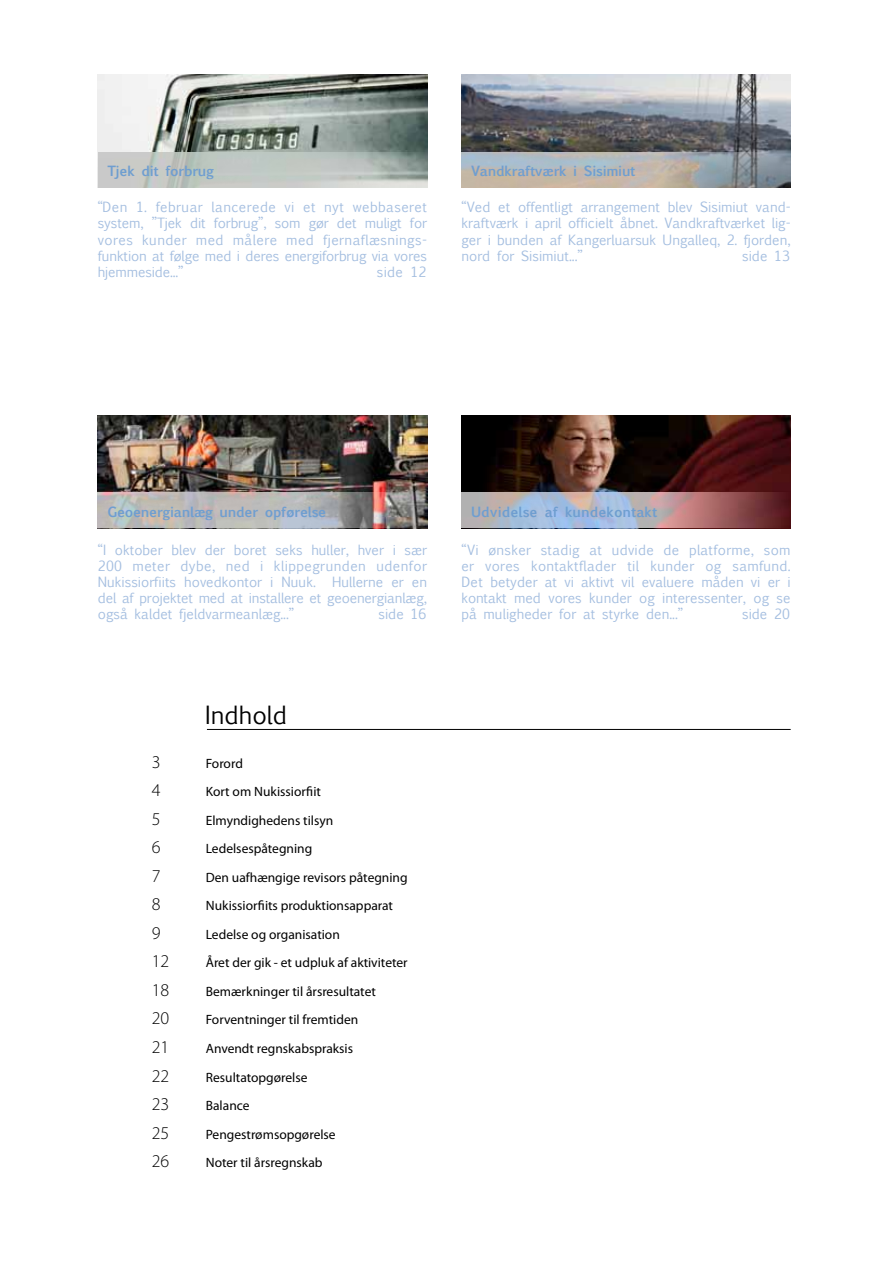
<style>
.page{position:relative;width:893px;height:1263px;background:#fff}
.page>*{position:absolute;margin:0;border:0;box-sizing:border-box;transform-origin:0 0}
.t1{font:24px "Euphemia UCAS";color:#000}
.t2{font:300 18px "Myriad Pro";color:#000}
.t3{font:13.5px/16.2px "Euphemia UCAS";color:#a4bee0;text-align:justify}
.t4{font:13.5px "Myriad Pro";color:#000}
.t5{font:700 13.5px "Euphemia UCAS";letter-spacing:-.02em;color:#6f9ed0}
.t6{font:700 13.5px "Euphemia UCAS";color:#6f9ed0}
</style>
<div class="page">
<img style="left:461px;top:415px;width:330px;height:78px">
<img style="left:98px;top:415px;width:329px;height:78px">
<img style="left:98px;top:74px;width:329px;height:78px">
<svg style="left:98px;top:152px;width:329px;height:35px;background:#bcc3be"></svg>
<svg style="left:98px;top:493px;width:329px;height:35px;background:#ada9a8"></svg>
<svg style="left:461px;top:493px;width:330px;height:35px;background:#a5939e"></svg>
<img style="left:461px;top:74px;width:330px;height:78px">
<svg style="left:461px;top:152px;width:330px;height:35px;background:#abacaa"></svg>
<hr style="left:207px;top:729px;width:584px;height:1px;background:#000">
<p class="t5" style="left:108px;top:161px;width:108px">Tjek dit forbrug</p>
<p class="t3" style="left:98px;top:199px;width:331px">“Den 1. februar lancerede vi et nyt webbaseret system, ”Tjek dit forbrug”, som gør det muligt for vores kunder med målere med fjernaflæsnings&shy;funktion at følge med i deres energiforbrug via vores hjemmeside...”</p>
<p class="t3" style="left:377px;top:264px;width:51px">side 12</p>
<p class="t5" style="left:471px;top:161px;width:166px">Vandkraftværk i Sisimiut</p>
<p class="t3" style="left:461px;top:199px;width:331px">“Ved et offentligt arrangement blev Sisimiut vand&shy;kraftværk i april officielt åbnet. Vandkraftværket lig&shy;ger i bunden af Kangerluarsuk Ungalleq, 2. fjorden, nord for Sisimiut...”</p>
<p class="t3" style="left:742px;top:248px;width:49px">side 13</p>
<p class="t5" style="left:107px;top:502px;width:220px">Geoenergianlæg under opførelse</p>
<p class="t6" style="left:471px;top:502px;width:188px">Udvidelse af kundekontakt</p>
<p class="t3" style="left:98px;top:541px;width:331px">“I oktober blev der boret seks huller, hver i sær 200 meter dybe, ned i klippegrunden udenfor Nukissiorfiits hovedkontor i Nuuk. Hullerne er en del af projektet med at installere et geoenergianlæg, også kaldet fjeldvarmeanlæg...”</p>
<p class="t3" style="left:379px;top:606px;width:49px">side 16</p>
<h1 class="t1" style="left:205px;top:698px;width:83px">Indhold</h1>
<h2 class="t2" style="left:152px;top:751px;width:10px">3</h2>
<p class="t4" style="left:206px;top:755px;width:39px">Forord</p>
<h2 class="t2" style="left:152px;top:780px;width:10px">4</h2>
<p class="t4" style="left:206px;top:784px;width:117px">Kort om Nukissiorfiit</p>
<h2 class="t2" style="left:152px;top:808px;width:10px">5</h2>
<p class="t4" style="left:206px;top:812px;width:129px">Elmyndighedens tilsyn</p>
<h2 class="t2" style="left:152px;top:837px;width:10px">6</h2>
<p class="t4" style="left:206px;top:841px;width:108px">Ledelsespåtegning</p>
<h2 class="t2" style="left:152px;top:865px;width:10px">7</h2>
<p class="t4" style="left:206px;top:869px;width:203px">Den uafhængige revisors påtegning</p>
<h2 class="t2" style="left:152px;top:894px;width:10px">8</h2>
<p class="t4" style="left:206px;top:898px;width:189px">Nukissiorfiits produktionsapparat</p>
<h2 class="t2" style="left:152px;top:922px;width:10px">9</h2>
<p class="t4" style="left:206px;top:926px;width:136px">Ledelse og organisation</p>
<h2 class="t2" style="left:152px;top:951px;width:19px">12</h2>
<p class="t4" style="left:206px;top:955px;width:203px">Året der gik - et udpluk af aktiviteter</p>
<h2 class="t2" style="left:152px;top:979px;width:19px">18</h2>
<p class="t4" style="left:206px;top:983px;width:172px">Bemærkninger til årsresultatet</p>
<h2 class="t2" style="left:152px;top:1008px;width:19px">20</h2>
<p class="t4" style="left:206px;top:1012px;width:154px">Forventninger til fremtiden</p>
<h2 class="t2" style="left:152px;top:1036px;width:19px">21</h2>
<p class="t4" style="left:206px;top:1040px;width:149px">Anvendt regnskabspraksis</p>
<h2 class="t2" style="left:152px;top:1065px;width:19px">22</h2>
<p class="t4" style="left:206px;top:1069px;width:103px">Resultatopgørelse</p>
<h2 class="t2" style="left:152px;top:1093px;width:19px">23</h2>
<p class="t4" style="left:206px;top:1097px;width:45px">Balance</p>
<h2 class="t2" style="left:152px;top:1122px;width:19px">25</h2>
<p class="t4" style="left:206px;top:1126px;width:131px">Pengestrømsopgørelse</p>
<h2 class="t2" style="left:152px;top:1150px;width:19px">26</h2>
<p class="t4" style="left:206px;top:1154px;width:118px">Noter til årsregnskab</p>
<p class="t3" style="left:461px;top:541px;width:331px">“Vi ønsker stadig at udvide de platforme, som er vores kontaktflader til kunder og samfund.<br>Det betyder at vi aktivt vil evaluere måden vi er i kontakt med vores kunder og interessenter, og se på muligheder for at styrke den...”</p>
<p class="t3" style="left:742px;top:606px;width:49px">side 20</p>
</div>
